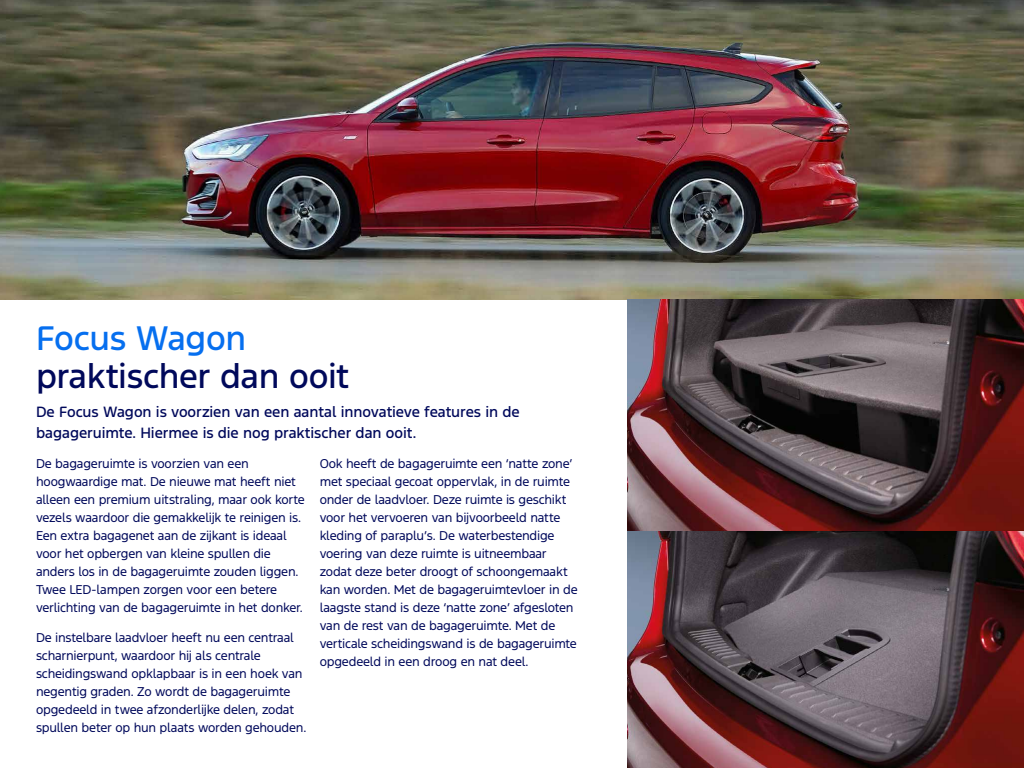
<style>
.page{position:relative;width:1024px;height:768px;background:#fff}
.page>*{position:absolute;margin:0;border:0;box-sizing:border-box;transform-origin:0 0}
.t1{font:500 32px "Ford F1";letter-spacing:-.01em;color:#00095b}
.t2{font:500 32px "Ford F1";letter-spacing:-.01em;color:#066fef}
.t3{font:500 14px/21px "Ford F1";letter-spacing:-.005em;color:#00095b}
.t4{font:12px/18px "Ford F1";letter-spacing:-.02em;color:#00095b}
</style>
<div class="page">
<img style="left:0;top:0;width:1024px;height:300px">
<img style="left:627px;top:300px;width:397px;height:232px">
<img style="left:627px;top:532px;width:397px;height:236px">
<h1 class="t2" style="left:36px;top:316px;width:212px">Focus Wagon</h1>
<h1 class="t1" style="left:36px;top:354px;width:315px">praktischer dan ooit</h1>
<p class="t3" style="left:36px;top:402px;width:485px">De Focus Wagon is voorzien van een aantal innovatieve features in de bagageruimte. Hiermee is die nog praktischer dan ooit.</p>
<p class="t4" style="left:36px;top:455px;width:270px">De bagageruimte is voorzien van een hoogwaardige mat. De nieuwe mat heeft niet alleen een premium uitstraling, maar ook korte vezels waardoor die gemakkelijk te reinigen is.<br>Een extra bagagenet aan de zijkant is ideaal voor het opbergen van kleine spullen die anders los in de bagageruimte zouden liggen.<br>Twee LED-lampen zorgen voor een betere verlichting van de bagageruimte in het donker.</p>
<p class="t4" style="left:36px;top:629px;width:272px">De instelbare laadvloer heeft nu een centraal scharnierpunt, waardoor hij als centrale scheidingswand opklapbaar is in een hoek van negentig graden. Zo wordt de bagageruimte opgedeeld in twee afzonderlijke delen, zodat spullen beter op hun plaats worden gehouden.</p>
<p class="t4" style="left:320px;top:455px;width:259px">Ook heeft de bagageruimte een ‘natte zone’ met speciaal gecoat oppervlak, in de ruimte onder de laadvloer. Deze ruimte is geschikt voor het vervoeren van bijvoorbeeld natte kleding of paraplu’s. De waterbestendige voering van deze ruimte is uitneembaar zodat deze beter droogt of schoongemaakt kan worden. Met de bagageruimtevloer in de laagste stand is deze ‘natte zone’ afgesloten van de rest van de bagageruimte. Met de verticale scheidingswand is de bagageruimte opgedeeld in een droog en nat deel.</p>
</div>
